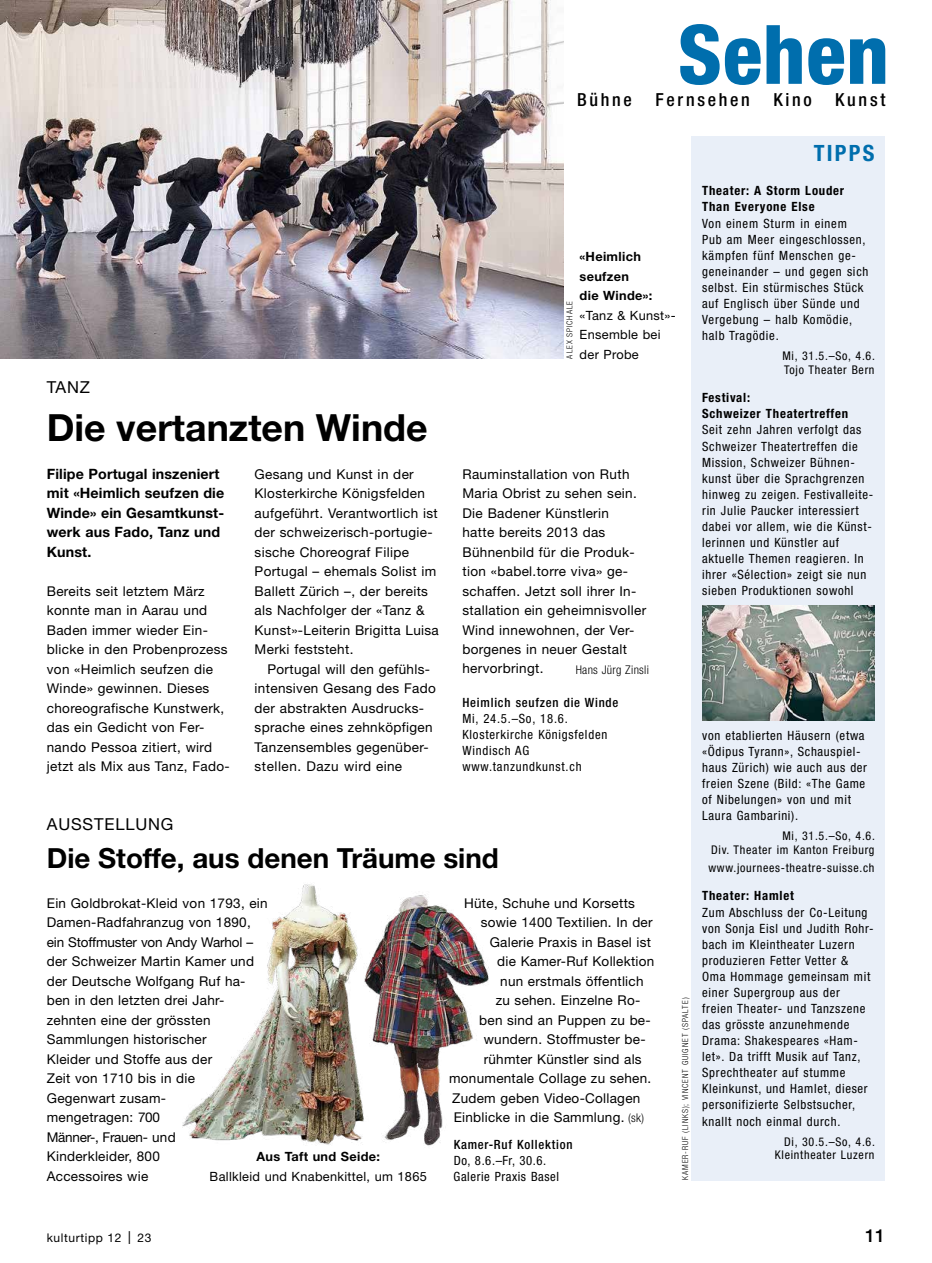
<style>
.page{position:relative;width:932px;height:1263px;background:#fff}
.page>*{position:absolute;margin:0;border:0;box-sizing:border-box;transform-origin:0 0}
.t1{font:700 37.5px "Helvetica Neue LT Std";color:#000}
.t2{font:700 27.75px "Helvetica Neue LT Std";color:#000}
.t3{font:700 condensed 22.5px "Helvetica Neue LT Std";letter-spacing:.1em;color:#006ead}
.t4{font:500 condensed 18px "Helvetica Neue LT Std";letter-spacing:.15em;color:#000}
.t5{font:500 18px "Helvetica Neue LT Std";color:#000}
.t6{font:16.5px "Helvetica Neue LT Std";letter-spacing:.05em;color:#000}
.t7{font:700 14.25px/19.5px "Helvetica Neue LT Std";letter-spacing:.01em;color:#000}
.t8{font:13.5px/19.5px "Helvetica Neue LT Std";letter-spacing:.025em;color:#000}
.t9{font:condensed 12.75px/16px "Helvetica Neue LT Std";letter-spacing:.055em;color:#000}
.t10{font:700 condensed 12.75px/16px "Helvetica Neue LT Std";letter-spacing:.06em;color:#000}
.t11{font:12.75px/19.5px "Helvetica Neue LT Std";letter-spacing:.025em;color:#000}
.t12{font:700 12.75px/19.5px "Helvetica Neue LT Std";letter-spacing:.025em;color:#000}
.t13{font:500 condensed 12.75px "Helvetica Neue LT Std";letter-spacing:.06em;color:#000}
.t14{font:condensed 12px/13.5px "Helvetica Neue LT Std";letter-spacing:.06em;color:#000;text-align:right}
.t15{font:12px "Helvetica Neue LT Std";letter-spacing:.05em;color:#000}
.t16{font:300 condensed 12px "Helvetica Neue LT Std";letter-spacing:.025em;color:#000}
.t17{font:300 condensed 8.25px "Helvetica Neue LT Std";letter-spacing:.115em;color:#000}
.s1{font-weight:300;font-stretch:condensed;font-size:12px}
.s2{font-size:18px}
</style>
<div class="page">
<div style="left:691px;top:136px;width:193px;height:1045px;background:#e9eff8"></div>
<svg style="left:680px;top:24px;width:205px;height:61px"></svg>
<img style="left:702px;top:606px;width:172px;height:115px">
<img style="left:0;top:0;width:563px;height:359px">
<img style="left:182px;top:884px;width:145px;height:261px">
<img style="left:327px;top:894px;width:162px;height:252px">
<h3 class="t4" style="left:577px;top:89px;width:56px">Bühne</h3>
<h3 class="t4" style="left:655px;top:89px;width:96px">Fernsehen</h3>
<h3 class="t4" style="left:773px;top:89px;width:40px">Kino</h3>
<h3 class="t4" style="left:834px;top:89px;width:52px">Kunst</h3>
<p class="t6" style="left:47px;top:377px;width:45px">TANZ</p>
<h1 class="t1" style="left:47px;top:404px;width:382px">Die vertanzten Winde</h1>
<p class="t7" style="left:47px;top:463px;width:179px">Filipe Portugal inszeniert mit «Heimlich seufzen die<br>Winde» ein Gesamtkunst&shy;werk aus Fado, Tanz und<br>Kunst.</p>
<p class="t8" style="left:47px;top:581px;width:184px">Bereits seit letztem März konnte man in Aarau und<br>Baden immer wieder Ein&shy;blicke in den Probenprozess von «Heimlich seufzen die<br>Winde» gewinnen. Dieses choreografische Kunstwerk, das ein Gedicht von Fer&shy;nando Pessoa zitiert, wird jetzt als Mix aus Tanz, Fado-</p>
<p class="t8" style="left:254px;top:464px;width:186px">Gesang und Kunst in der<br>Klosterkirche Königsfelden aufgeführt. Verantwortlich ist der schweizerisch-portugie&shy;sische Choreograf Filipe<br>Portugal – ehemals Solist im<br>Ballett Zürich –, der bereits als Nachfolger der «Tanz &amp;<br>Kunst»-Leiterin Brigitta Luisa<br>Merki feststeht.</p>
<p class="t8" style="left:254px;top:659px;width:183px;text-indent:13px">Portugal will den gefühls&shy;intensiven Gesang des Fado der abstrakten Ausdrucks&shy;sprache eines zehnköpfigen<br>Tanzensembles gegenüber&shy;stellen. Dazu wird eine</p>
<p class="t12" style="left:579px;top:247px;width:74px">«Heimlich seufzen<br>die Winde»:</p>
<p class="t11" style="left:579px;top:305px;width:98px">«Tanz &amp; Kunst»-<br>Ensemble bei der Probe</p>
<p class="t17" style="left:564px;top:359px;width:59px;rotate:-90deg">ALEX SPICHALE</p>
<p class="t8" style="left:462px;top:464px;width:185px">Rauminstallation von Ruth<br>Maria Obrist zu sehen sein.<br>Die Badener Künstlerin<br>hatte bereits 2013 das<br>Bühnenbild für die Produk&shy;tion «babel.torre viva» ge&shy;schaffen. Jetzt soll ihrer In&shy;stallation ein geheimnisvoller<br>Wind innewohnen, der Ver&shy;borgenes in neuer Gestalt hervorbringt.</p>
<p class="t16" style="left:575px;top:662px;width:75px">Hans Jürg Zinsli</p>
<p class="t13" style="left:462px;top:695px;width:157px">Heimlich seufzen die Winde</p>
<p class="t9" style="left:462px;top:710px;width:146px">Mi, 24.5.–So, 18.6.<br>Klosterkirche Königsfelden<br>Windisch AG www.tanzundkunst.ch</p>
<p class="t6" style="left:47px;top:814px;width:128px">AUSSTELLUNG</p>
<h2 class="t2" style="left:47px;top:841px;width:453px">Die Stoffe, aus denen Träume sind</h2>
<p class="t8" style="left:47px;top:893px;width:222px">Ein Goldbrokat-Kleid von 1793, ein<br>Damen-Radfahranzug von 1890, ein Stoffmuster von Andy Warhol – der Schweizer Martin Kamer und der Deutsche Wolfgang Ruf ha&shy;ben in den letzten drei Jahr&shy;zehnten eine der grössten<br>Sammlungen historischer<br>Kleider und Stoffe aus der<br>Zeit von 1710 bis in die<br>Gegenwart zusam-<br>mengetragen: 700<br>Männer-, Frauen- und<br>Kinderkleider, 800<br>Accessoires wie</p>
<p class="t8" style="left:464px;top:893px;width:172px">Hüte, Schuhe und Korsetts</p>
<p class="t8" style="left:480px;top:912px;width:173px">sowie 1400 Textilien. In der</p>
<p class="t8" style="left:489px;top:932px;width:163px">Galerie Praxis in Basel ist</p>
<p class="t8" style="left:497px;top:951px;width:159px">die Kamer-Ruf Kollektion</p>
<p class="t8" style="left:500px;top:971px;width:145px">nun erstmals öffentlich</p>
<p class="t8" style="left:495px;top:990px;width:146px">zu sehen. Einzelne Ro-</p>
<p class="t8" style="left:479px;top:1010px;width:173px">ben sind an Puppen zu be-</p>
<p class="t8" style="left:483px;top:1029px;width:163px">wundern. Stoffmuster be-</p>
<p class="t8" style="left:483px;top:1049px;width:159px">rühmter Künstler sind als</p>
<p class="t8" style="left:449px;top:1068px;width:203px">monumentale Collage zu sehen.</p>
<p class="t8" style="left:452px;top:1088px;width:190px">Zudem geben Video-Collagen</p>
<p class="t8" style="left:453px;top:1107px;width:192px">Einblicke in die Sammlung. <span class="s1">(sk)</span></p>
<p class="t13" style="left:453px;top:1136px;width:120px">Kamer-Ruf Kollektion</p>
<p class="t9" style="left:453px;top:1152px;width:107px">Do, 8.6.–Fr, 30.6.<br>Galerie Praxis Basel</p>
<p class="t12" style="left:256px;top:1147px;width:125px">Aus Taft und Seide:</p>
<p class="t11" style="left:209px;top:1166px;width:219px">Ballkleid und Knabenkittel, um 1865</p>
<p class="t17" style="left:680px;top:1180px;width:185px;rotate:-90deg">KAMER-RUF (LINKS); VINCENT GUIGNET (SPALTE)</p>
<h3 class="t3" style="left:813px;top:139px;width:62px">TIPPS</h3>
<p class="t10" style="left:702px;top:183px;width:143px">Theater: A Storm Louder<br>Than Everyone Else</p>
<p class="t9" style="left:702px;top:215px;width:168px">Von einem Sturm in einem<br>Pub am Meer eingeschlossen, kämpfen fünf Menschen ge&shy;geneinander – und gegen sich selbst. Ein stürmisches Stück auf Englisch über Sünde und<br>Vergebung – halb Komödie, halb Tragödie.</p>
<p class="t14" style="left:782px;top:349px;width:94px;text-align:left">Mi, 31.5.–So, 4.6.<br>Tojo Theater Bern</p>
<p class="t10" style="left:702px;top:390px;width:147px">Festival:<br>Schweizer Theatertreffen</p>
<p class="t9" style="left:702px;top:422px;width:172px">Seit zehn Jahren verfolgt das<br>Schweizer Theatertreffen die<br>Mission, Schweizer Bühnen&shy;kunst über die Sprachgrenzen hinweg zu zeigen. Festivalleite&shy;rin Julie Paucker interessiert dabei vor allem, wie die Künst&shy;lerinnen und Künstler auf aktuelle Themen reagieren. In ihrer «Sélection» zeigt sie nun sieben Produktionen sowohl</p>
<p class="t9" style="left:702px;top:727px;width:166px">von etablierten Häusern (etwa «Ödipus Tyrann», Schauspiel&shy;haus Zürich) wie auch aus der freien Szene (Bild: «The Game of Nibelungen» von und mit<br>Laura Gambarini).</p>
<p class="t14" style="left:711px;top:829px;width:165px">Mi, 31.5.–So, 4.6.<br>Div. Theater im Kanton Freiburg</p>
<p class="t14" style="left:708px;top:861px;width:168px">www.journees-theatre-suisse.ch</p>
<p class="t10" style="left:702px;top:888px;width:93px">Theater: Hamlet</p>
<p class="t9" style="left:702px;top:904px;width:173px">Zum Abschluss der Co-Leitung von Sonja Eisl und Judith Rohr&shy;bach im Kleintheater Luzern produzieren Fetter Vetter &amp;<br>Oma Hommage gemeinsam mit einer Supergroup aus der<br>freien Theater- und Tanzszene das grösste anzunehmende<br>Drama: Shakespeares «Ham&shy;let». Da trifft Musik auf Tanz,<br>Sprechtheater auf stumme<br>Kleinkunst, und Hamlet, dieser personifizierte Selbstsucher, knallt noch einmal durch.</p>
<p class="t14" style="left:774px;top:1134px;width:102px">Di, 30.5.–So, 4.6.<br>Kleintheater Luzern</p>
<p class="t15" style="left:47px;top:1230px;width:106px">kulturtipp 12 <span class="s2">l</span> 23</p>
<h3 class="t5" style="left:864px;top:1224px;width:22px">11</h3>
</div>
